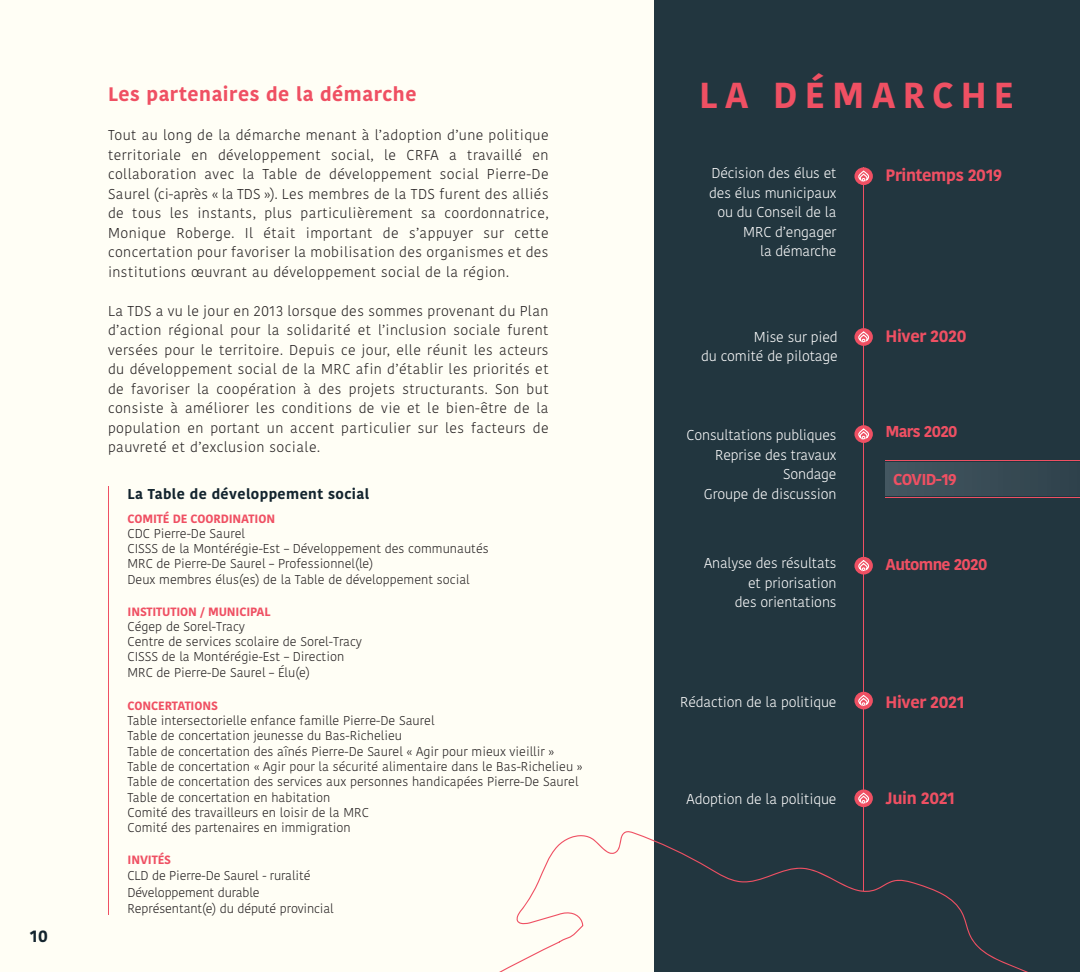
<style>
.page{position:relative;width:1080px;height:972px;background:#fff}
.page>*{position:absolute;margin:0;border:0;box-sizing:border-box;transform-origin:0 0}
.t1{font:700 36px "Kohinoor Devanagari";letter-spacing:.2em;color:#ef5063}
.t2{font:700 19.5px "Kohinoor Devanagari";letter-spacing:.03em;color:#ef5063}
.t3{font:700 16.5px "Kohinoor Devanagari";letter-spacing:-.02em;color:#ef5063}
.t4{font:700 16.5px "Kohinoor Devanagari";color:#13242e}
.t5{font:700 15.75px "Kohinoor Devanagari";letter-spacing:-.04em;color:#ef5063}
.t6{font:300 14.25px/19.5px "Kohinoor Devanagari";letter-spacing:.03em;color:#231f20;text-align:justify}
.t7{font:300 14.25px/19.5px "Kohinoor Devanagari";letter-spacing:-.01em;color:#fff;text-align:right}
.t8{font:700 14.25px "Kohinoor Devanagari";letter-spacing:.03em;color:#13242e}
.t9{font:300 12.75px/15.3px "Kohinoor Devanagari";color:#231f20}
.t10{font:700 12px "Kohinoor Devanagari";letter-spacing:-.01em;color:#ef5063}
</style>
<div class="page">
<div style="left:646px;top:0;width:434px;height:972px;background:#22363f"></div>
<div style="left:0;top:0;width:653px;height:972px;background:#fffef5"></div>
<hr style="left:863px;top:167px;width:1px;height:724px;background:#ef5063">
<hr style="left:885px;top:497px;width:195px;height:1px;background:#ef5063">
<hr style="left:885px;top:460px;width:195px;height:1px;background:#ef5063">
<hr style="left:108px;top:486px;width:1px;height:429px;background:#ef5063">
<svg style="left:854px;top:167px;width:19px;height:18px"></svg>
<svg style="left:858px;top:170px;width:11px;height:12px"></svg>
<svg style="left:854px;top:328px;width:19px;height:18px"></svg>
<svg style="left:858px;top:331px;width:11px;height:12px"></svg>
<svg style="left:854px;top:425px;width:19px;height:18px"></svg>
<svg style="left:858px;top:428px;width:11px;height:12px"></svg>
<svg style="left:854px;top:557px;width:19px;height:18px"></svg>
<svg style="left:858px;top:560px;width:11px;height:12px"></svg>
<div style="left:854px;top:692px;width:19px;height:17px;background:#ef5063;border-radius:50%"></div>
<svg style="left:858px;top:695px;width:11px;height:12px"></svg>
<svg style="left:854px;top:789px;width:19px;height:18px"></svg>
<svg style="left:858px;top:793px;width:11px;height:11px"></svg>
<svg style="left:499px;top:831px;width:529px;height:141px"></svg>
<div style="left:885px;top:462px;width:195px;height:33px;background:#394c56"></div>
<p class="t4" style="left:30px;top:921px;width:20px">10</p>
<h2 class="t2" style="left:108px;top:77px;width:310px">Les partenaires de la démarche</h2>
<p class="t6" style="left:108px;top:126px;width:442px">Tout au long de la démarche menant à l’adoption d’une politique territoriale en développement social, le CRFA a travaillé en collaboration avec la Table de développement social Pierre-De Saurel (ci-après « la TDS »). Les membres de la TDS furent des alliés de tous les instants, plus particulièrement sa coordonnatrice, Monique Roberge. Il était important de s’appuyer sur cette concertation pour favoriser la mobilisation des organismes et des institutions œuvrant au développement social de la région.</p>
<p class="t6" style="left:108px;top:301px;width:442px">La TDS a vu le jour en 2013 lorsque des sommes provenant du Plan d’action régional pour la solidarité et l’inclusion sociale furent versées pour le territoire. Depuis ce jour, elle réunit les acteurs du développement social de la MRC afin d’établir les priorités et de favoriser la coopération à des projets structurants. Son but consiste à améliorer les conditions de vie et le bien-être de la population en portant un accent particulier sur les facteurs de pauvreté et d’exclusion sociale.</p>
<p class="t8" style="left:128px;top:481px;width:243px">La Table de développement social</p>
<p class="t10" style="left:128px;top:508px;width:149px">COMITÉ DE COORDINATION</p>
<p class="t9" style="left:128px;top:526px;width:363px">CDC Pierre-De Saurel<br>CISSS de la Montérégie-Est – Développement des communautés MRC de Pierre-De Saurel – Professionnel(le)<br>Deux membres élus(es) de la Table de développement social</p>
<p class="t10" style="left:128px;top:601px;width:145px">INSTITUTION / MUNICIPAL</p>
<p class="t9" style="left:128px;top:619px;width:236px">Cégep de Sorel-Tracy<br>Centre de services scolaire de Sorel-Tracy CISSS de la Montérégie-Est – Direction MRC de Pierre-De Saurel – Élu(e)</p>
<p class="t10" style="left:128px;top:695px;width:92px">CONCERTATIONS</p>
<p class="t9" style="left:128px;top:713px;width:457px">Table intersectorielle enfance famille Pierre-De Saurel<br>Table de concertation jeunesse du Bas-Richelieu<br>Table de concertation des aînés Pierre-De Saurel « Agir pour mieux vieillir » Table de concertation « Agir pour la sécurité alimentaire dans le Bas-Richelieu » Table de concertation des services aux personnes handicapées Pierre-De Saurel Table de concertation en habitation<br>Comité des travailleurs en loisir de la MRC<br>Comité des partenaires en immigration</p>
<p class="t10" style="left:128px;top:849px;width:45px">INVITÉS</p>
<p class="t9" style="left:128px;top:868px;width:208px;line-height:16.5px">CLD de Pierre-De Saurel - ruralité<br>Développement durable<br>Représentant(e) du député provincial</p>
<h1 class="t1" style="left:699px;top:64px;width:316px">LA DÉMARCHE</h1>
<p class="t7" style="left:709px;top:164px;width:129px">Décision des élus et des élus municipaux ou du Conseil de la<br>MRC d’engager<br>la démarche</p>
<p class="t7" style="left:701px;top:327px;width:138px">Mise sur pied<br>du comité de pilotage</p>
<p class="t7" style="left:687px;top:426px;width:151px">Consultations publiques<br>Reprise des travaux<br>Sondage<br>Groupe de discussion</p>
<p class="t7" style="left:704px;top:554px;width:134px">Analyse des résultats et priorisation<br>des orientations</p>
<p class="t7" style="left:680px;top:692px;width:158px">Rédaction de la politique</p>
<p class="t7" style="left:687px;top:790px;width:151px">Adoption de la politique</p>
<p class="t3" style="left:885px;top:161px;width:118px">Printemps 2019</p>
<p class="t3" style="left:885px;top:322px;width:83px">Hiver 2020</p>
<p class="t5" style="left:885px;top:418px;width:74px">Mars 2020</p>
<p class="t5" style="left:893px;top:465px;width:65px">COVID-19</p>
<p class="t5" style="left:885px;top:550px;width:103px">Automne 2020</p>
<p class="t3" style="left:885px;top:687px;width:81px">Hiver 2021</p>
<p class="t3" style="left:885px;top:784px;width:71px">Juin 2021</p>
</div>
